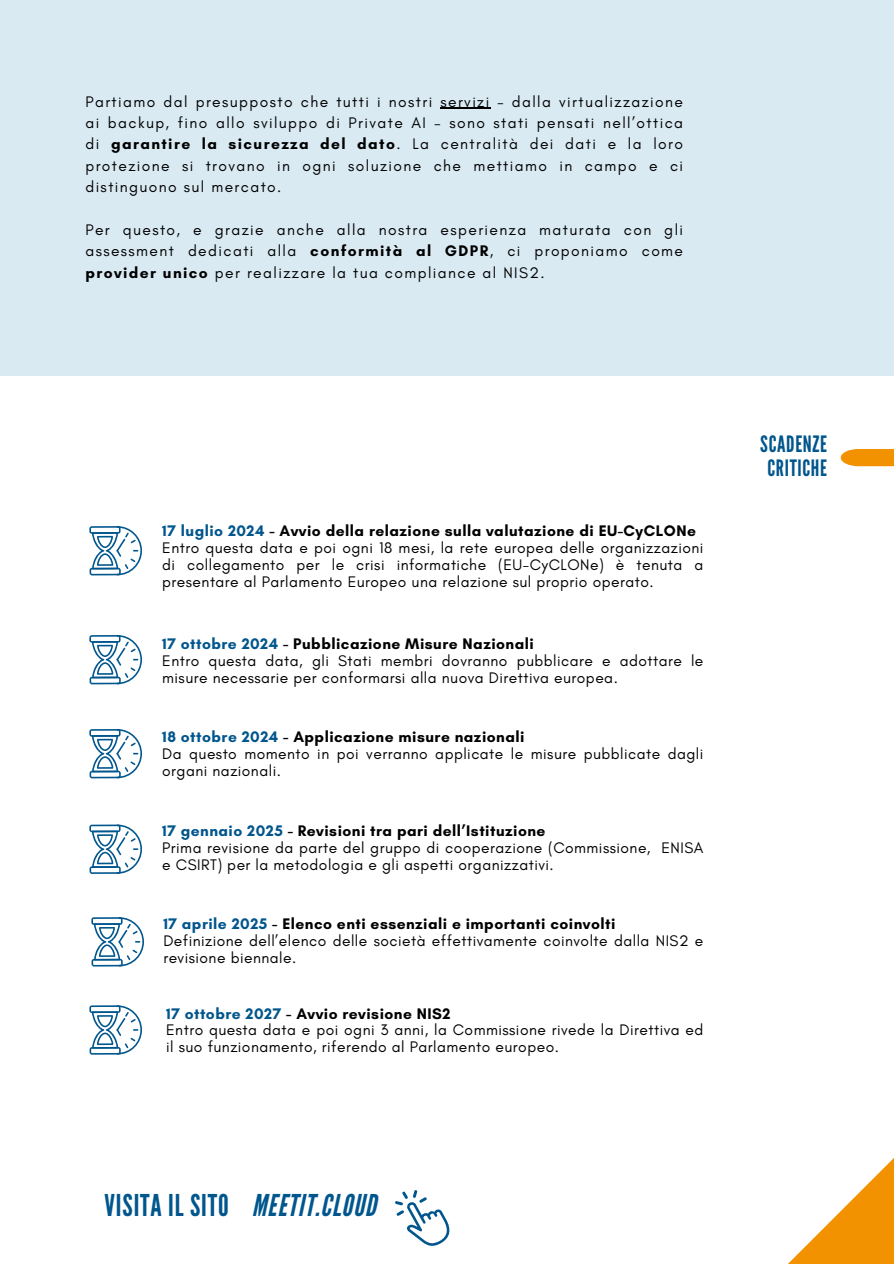
<style>
.page{position:relative;width:894px;height:1264px;background:#fff}
.page>*{position:absolute;margin:0;border:0;box-sizing:border-box;transform-origin:0 0}
.t1{font:30px "League Gothic";letter-spacing:.03em;color:#00568d}
.t2{font:22.5px/23.7px "League Gothic";letter-spacing:.03em;color:#00568d;text-align:center}
.t3{font:15.6px/16.8px "Glacial Indifference";letter-spacing:.03em;color:#000}
.t4{font:700 15.6px "Glacial Indifference";letter-spacing:.03em;color:#000}
.s1{font-weight:700}
.s2{color:#00568d}
.s3{font-style:italic}
</style>
<div class="page">
<svg style="left:449px;top:1159px;width:444px;height:104px"></svg>
<svg style="left:395px;top:1190px;width:54px;height:56px"></svg>
<svg style="left:840px;top:449px;width:53px;height:17px"></svg>
<div style="left:0;top:0;width:893px;height:375px;background:#d9eaf3"></div>
<svg style="left:89px;top:526px;width:53px;height:49px"></svg>
<hr style="left:440px;top:108px;width:50px;height:1px;background:#000">
<svg style="left:89px;top:635px;width:53px;height:49px"></svg>
<svg style="left:89px;top:729px;width:53px;height:49px"></svg>
<svg style="left:89px;top:824px;width:53px;height:49px"></svg>
<svg style="left:91px;top:917px;width:53px;height:49px"></svg>
<svg style="left:89px;top:1005px;width:53px;height:49px"></svg>
<p class="t3" style="left:85px;top:90px;width:599px;line-height:21.3px;text-align:justify">Partiamo dal presupposto che tutti i nostri servizi – dalla virtualizzazione ai backup, fino allo sviluppo di Private AI – sono stati pensati nell’ottica di <span class="s1">garantire la sicurezza del dato</span>. La centralità dei dati e la loro protezione si trovano in ogni soluzione che mettiamo in campo e ci distinguono sul mercato.</p>
<p class="t3" style="left:85px;top:219px;width:599px;line-height:21.3px;text-align:justify">Per questo, e grazie anche alla nostra esperienza maturata con gli assessment dedicati alla <span class="s1">conformità al GDPR</span>, ci proponiamo come <span class="s1">provider unico</span> per realizzare la tua compliance al NIS2.</p>
<h2 class="t4" style="left:162px;top:521px;width:535px"><span class="s2">17 luglio 2024</span> - Avvio della relazione sulla valutazione di EU-CyCLONe</h2>
<p class="t3" style="left:162px;top:539px;width:542px;text-align:justify">Entro questa data e poi ogni 18 mesi, la rete europea delle organizzazioni di collegamento per le crisi informatiche (EU-CyCLONe) è tenuta a presentare al Parlamento Europeo una relazione sul proprio operato.</p>
<p class="t4" style="left:162px;top:634px;width:373px"><span class="s2">17 ottobre 2024</span> - Pubblicazione Misure Nazionali</p>
<p class="t3" style="left:162px;top:652px;width:542px">Entro questa data, gli Stati membri dovranno pubblicare e adottare le misure necessarie per conformarsi alla nuova Direttiva europea.</p>
<p class="t4" style="left:162px;top:727px;width:363px"><span class="s2">18 ottobre 2024</span> - Applicazione misure nazionali</p>
<p class="t3" style="left:162px;top:745px;width:542px">Da questo momento in poi verranno applicate le misure pubblicate dagli organi nazionali.</p>
<p class="t4" style="left:162px;top:821px;width:385px"><span class="s2">17 gennaio 2025</span> - Revisioni tra pari dell’Istituzione</p>
<p class="t3" style="left:162px;top:839px;width:542px">Prima revisione da parte del gruppo di cooperazione (Commissione, ENISA e CSIRT) per la metodologia e gli aspetti organizzativi.</p>
<p class="t4" style="left:163px;top:914px;width:453px"><span class="s2">17 aprile 2025</span> - Elenco enti essenziali e importanti coinvolti</p>
<p class="t3" style="left:163px;top:931px;width:541px">Definizione dell’elenco delle società effettivamente coinvolte dalla NIS2 e revisione biennale.</p>
<p class="t4" style="left:166px;top:1003px;width:286px"><span class="s2">17 ottobre 2027</span> - Avvio revisione NIS2</p>
<p class="t3" style="left:166px;top:1021px;width:538px">Entro questa data e poi ogni 3 anni, la Commissione rivede la Direttiva ed il suo funzionamento, riferendo al Parlamento europeo.</p>
<p class="t1" style="left:104px;top:1188px;width:273px">VISITA IL SITO <span class="s3">MEETIT.CLOUD</span></p>
<p class="t2" style="left:760px;top:432px;width:68px">SCADENZE<br>CRITICHE</p>
</div>
